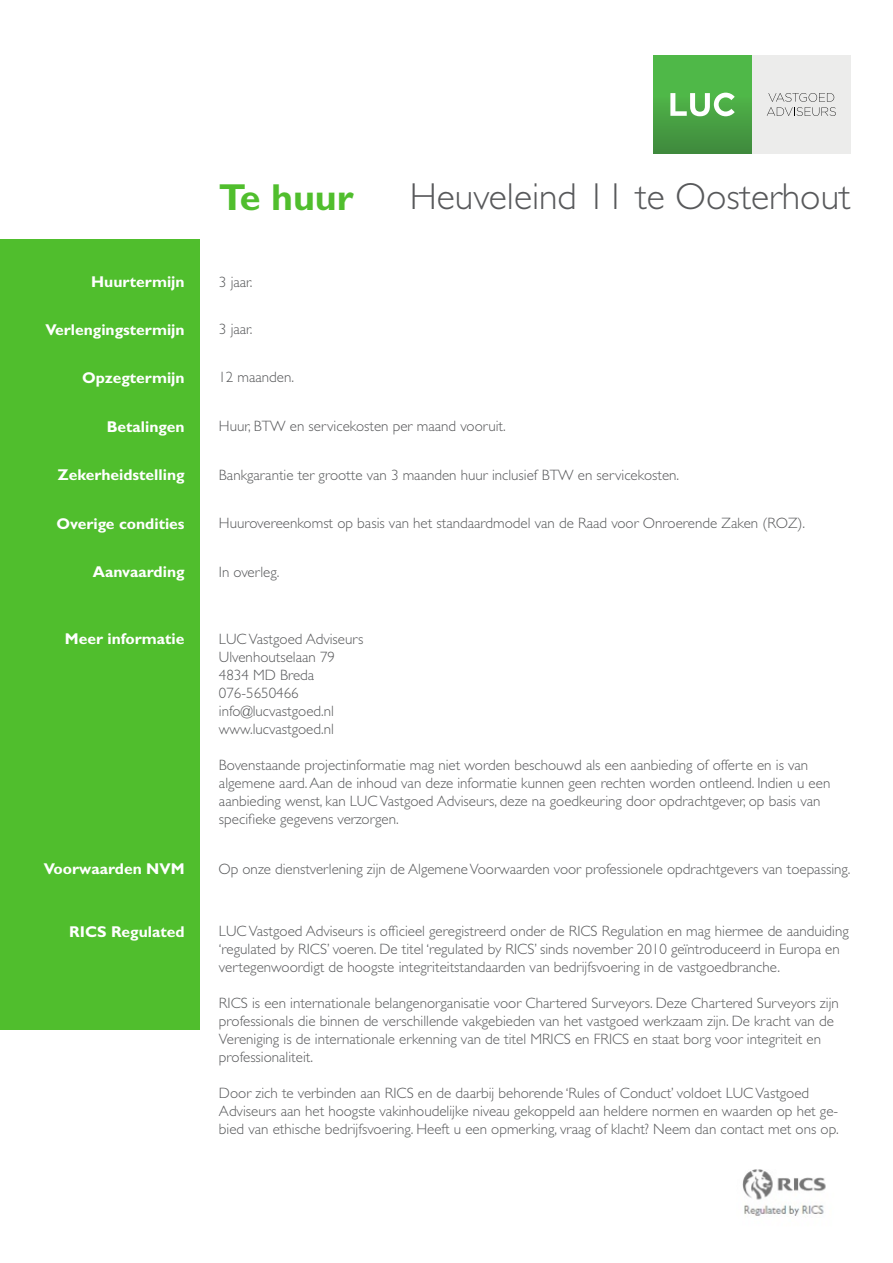
<style>
.page{position:relative;width:893px;height:1263px;background:#fff}
.page>*{position:absolute;margin:0;border:0;box-sizing:border-box;transform-origin:0 0}
.t1{font:300 37.65px "Gill Sans";color:#58595b}
.t2{font:700 37.65px "Gill Sans";color:#50be2d}
.t3{font:700 15.75px "Gill Sans";color:#fff}
.t4{font:300 15px/18px "Gill Sans";color:#58595b}
</style>
<div class="page">
<div style="left:0;top:239px;width:200px;height:791px;background:#50be2d"></div>
<img style="left:742px;top:1169px;width:84px;height:47px">
<div style="left:752px;top:55px;width:98px;height:98px;background:#ececeb"></div>
<svg style="left:767px;top:93px;width:69px;height:23px"></svg>
<div style="left:653px;top:55px;width:99px;height:98px;background:linear-gradient(to bottom,#53c44b,#42903f)"></div>
<svg style="left:670px;top:93px;width:65px;height:23px"></svg>
<p class="t3" style="left:91px;top:272px;width:95px">Huurtermijn</p>
<p class="t3" style="left:45px;top:320px;width:141px">Verlengingstermijn</p>
<p class="t3" style="left:82px;top:368px;width:104px">Opzegtermijn</p>
<p class="t3" style="left:107px;top:417px;width:79px">Betalingen</p>
<p class="t3" style="left:58px;top:465px;width:128px">Zekerheidstelling</p>
<p class="t3" style="left:56px;top:514px;width:130px">Overige condities</p>
<p class="t3" style="left:93px;top:562px;width:93px">Aanvaarding</p>
<h1 class="t2" style="left:219px;top:175px;width:136px">Te huur</h1>
<h1 class="t1" style="left:410px;top:175px;width:442px">Heuveleind 11 te Oosterhout</h1>
<p class="t4" style="left:219px;top:273px;width:35px">3 jaar.</p>
<p class="t4" style="left:219px;top:320px;width:35px">3 jaar.</p>
<p class="t4" style="left:218px;top:368px;width:77px">12 maanden.</p>
<p class="t4" style="left:219px;top:417px;width:288px">Huur, BTW en servicekosten per maand vooruit.</p>
<p class="t4" style="left:219px;top:466px;width:462px">Bankgarantie ter grootte van 3 maanden huur inclusief BTW en servicekosten.</p>
<p class="t4" style="left:219px;top:514px;width:588px">Huurovereenkomst op basis van het standaardmodel van de Raad voor Onroerende Zaken (ROZ).</p>
<p class="t4" style="left:219px;top:563px;width:62px">In overleg.</p>
<p class="t3" style="left:65px;top:630px;width:121px">Meer informatie</p>
<p class="t4" style="left:219px;top:630px;width:146px">LUC Vastgoed Adviseurs<br>Ulvenhoutselaan 79<br>4834 MD Breda<br>076-5650466 info@lucvastgoed.nl www.lucvastgoed.nl</p>
<p class="t4" style="left:219px;top:756px;width:613px">Bovenstaande projectinformatie mag niet worden beschouwd als een aanbieding of offerte en is van algemene aard. Aan de inhoud van deze informatie kunnen geen rechten worden ontleend. Indien u een aanbieding wenst, kan LUC Vastgoed Adviseurs, deze na goedkeuring door opdrachtgever, op basis van specifieke gegevens verzorgen.</p>
<p class="t3" style="left:44px;top:859px;width:142px">Voorwaarden NVM</p>
<p class="t4" style="left:218px;top:860px;width:634px">Op onze dienstverlening zijn de Algemene Voorwaarden voor professionele opdrachtgevers van toepassing.</p>
<p class="t3" style="left:69px;top:922px;width:117px">RICS Regulated</p>
<p class="t4" style="left:219px;top:922px;width:631px">LUC Vastgoed Adviseurs is officieel geregistreerd onder de RICS Regulation en mag hiermee de aanduiding ‘regulated by RICS’ voeren. De titel ‘regulated by RICS’ sinds november 2010 geïntroduceerd in Europa en vertegenwoordigt de hoogste integriteitstandaarden van bedrijfsvoering in de vastgoedbranche.</p>
<p class="t4" style="left:219px;top:994px;width:621px">RICS is een internationale belangenorganisatie voor Chartered Surveyors. Deze Chartered Surveyors zijn professionals die binnen de verschillende vakgebieden van het vastgoed werkzaam zijn. De kracht van de Vereniging is de internationale erkenning van de titel MRICS en FRICS en staat borg voor integriteit en professionaliteit.</p>
<p class="t4" style="left:219px;top:1084px;width:621px">Door zich te verbinden aan RICS en de daarbij behorende ‘Rules of Conduct’ voldoet LUC Vastgoed<br>Adviseurs aan het hoogste vakinhoudelijke niveau gekoppeld aan heldere normen en waarden op het ge&shy;bied van ethische bedrijfsvoering. Heeft u een opmerking, vraag of klacht? Neem dan contact met ons op.</p>
</div>
